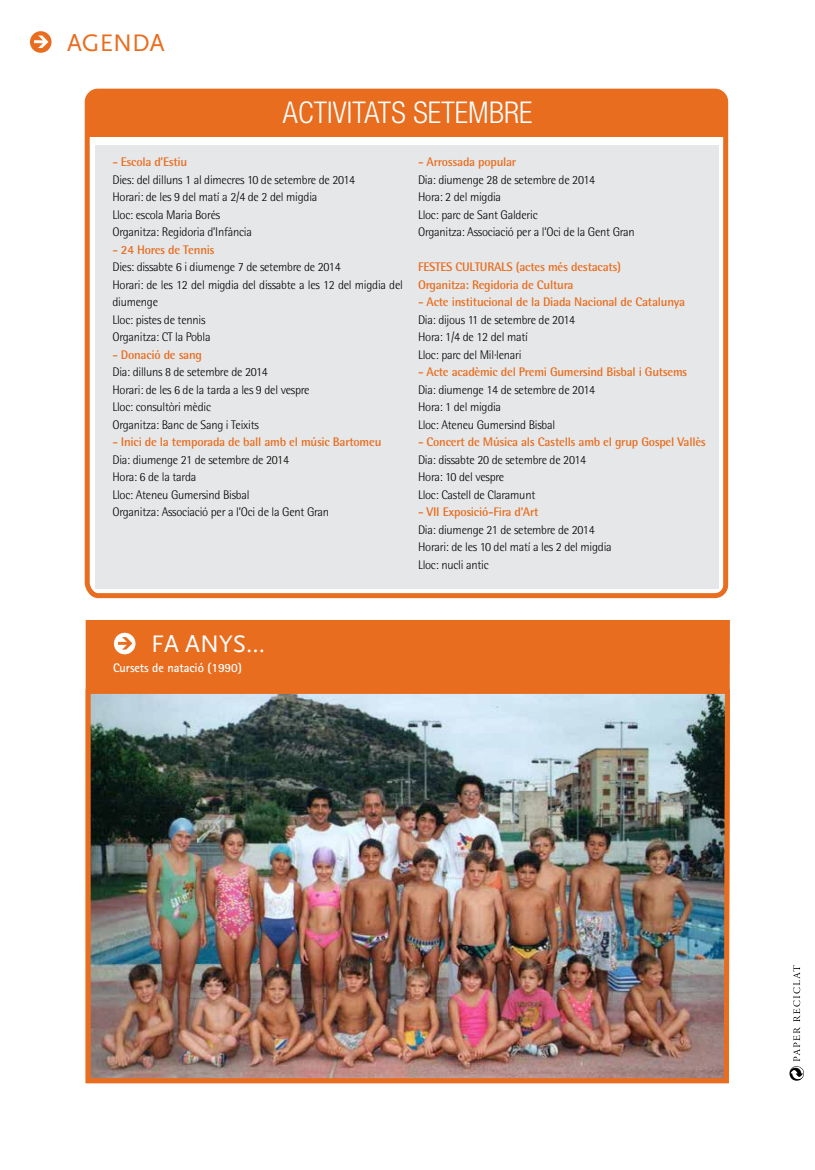
<style>
.page{position:relative;width:815px;height:1170px;background:#fff}
.page>*{position:absolute;margin:0;border:0;box-sizing:border-box;transform-origin:0 0}
.t1{font:300 condensed 30px "Helvetica Neue LT";letter-spacing:.005em;color:#fff}
.t2{font:25px "Scala Sans";color:#fff}
.t3{font:25px "Scala Sans";color:#e86d1f}
.t4{font:300 12.5px/17.5px "Rotis Semi Sans";letter-spacing:-.02em;color:#000}
.t5{font:700 12.5px/17.5px "Rotis Semi Sans";letter-spacing:-.02em;color:#e86d1f}
.t6{font:700 12.5px "Rotis Sans Serif";letter-spacing:-.01em;color:#fff}
</style>
<div class="page">
<svg style="left:30px;top:31px;width:22px;height:22px"></svg>
<svg style="left:34px;top:35px;width:14px;height:13px"></svg>
<svg style="left:789px;top:965px;width:15px;height:116px"></svg>
<svg style="left:84px;top:88px;width:645px;height:511px"></svg>
<div style="left:85px;top:620px;width:645px;height:66px;background:#e86d1f"></div>
<img style="left:85px;top:686px;width:645px;height:398px">
<div style="left:114px;top:632px;width:21px;height:22px;background:#fff;border-radius:50%"></div>
<svg style="left:118px;top:637px;width:14px;height:12px"></svg>
<h2 class="t3" style="left:67px;top:30px;width:99px">AGENDA</h2>
<h1 class="t1" style="left:283px;top:95px;width:251px">ACTIVITATS SETEMBRE</h1>
<p class="t5" style="left:112px;top:153px;width:76px">- Escola d’Estiu</p>
<p class="t4" style="left:112px;top:171px;width:244px">Dies: del dilluns 1 al dimecres 10 de setembre de 2014<br>Horari: de les 9 del matí a 2/4 de 2 del migdia<br>Lloc: escola Maria Borés<br>Organitza: Regidoria d’Infància</p>
<p class="t5" style="left:112px;top:240px;width:104px">- 24 Hores de Tennis</p>
<p class="t4" style="left:112px;top:258px;width:292px">Dies: dissabte 6 i diumenge 7 de setembre de 2014<br>Horari: de les 12 del migdia del dissabte a les 12 del migdia del diumenge<br>Lloc: pistes de tennis<br>Organitza: CT la Pobla</p>
<p class="t5" style="left:112px;top:345px;width:91px">- Donació de sang</p>
<p class="t4" style="left:112px;top:363px;width:199px">Dia: dilluns 8 de setembre de 2014<br>Horari: de les 6 de la tarda a les 9 del vespre Lloc: consultòri mèdic<br>Organitza: Banc de Sang i Teixits</p>
<p class="t5" style="left:112px;top:433px;width:270px">- Inici de la temporada de ball amb el músic Bartomeu</p>
<p class="t4" style="left:112px;top:451px;width:218px">Dia: diumenge 21 de setembre de 2014<br>Hora: 6 de la tarda<br>Lloc: Ateneu Gumersind Bisbal<br>Organitza: Associació per a l’Oci de la Gent Gran</p>
<p class="t5" style="left:418px;top:153px;width:100px">- Arrossada popular</p>
<p class="t4" style="left:418px;top:171px;width:218px">Dia: diumenge 28 de setembre de 2014<br>Hora: 2 del migdia<br>Lloc: parc de Sant Galderic<br>Organitza: Associació per a l’Oci de la Gent Gran</p>
<p class="t5" style="left:418px;top:258px;width:205px">FESTES CULTURALS (actes més destacats)<br>Organitza: Regidoria de Cultura</p>
<p class="t5" style="left:418px;top:293px;width:269px">- Acte institucional de la Diada Nacional de Catalunya</p>
<p class="t4" style="left:418px;top:311px;width:159px">Dia: dijous 11 de setembre de 2014<br>Hora: 1/4 de 12 del matí<br>Lloc: parc del Mil·lenari</p>
<p class="t5" style="left:418px;top:363px;width:271px">- Acte acadèmic del Premi Gumersind Bisbal i Gutsems</p>
<p class="t4" style="left:418px;top:381px;width:179px">Dia: diumenge 14 de setembre de 2014<br>Hora: 1 del migdia<br>Lloc: Ateneu Gumersind Bisbal</p>
<p class="t5" style="left:418px;top:433px;width:289px">- Concert de Música als Castells amb el grup Gospel Vallès</p>
<p class="t4" style="left:418px;top:451px;width:170px">Dia: dissabte 20 de setembre de 2014<br>Hora: 10 del vespre<br>Lloc: Castell de Claramunt</p>
<p class="t5" style="left:418px;top:503px;width:122px">- VII Exposició-Fira d’Art</p>
<p class="t4" style="left:418px;top:521px;width:195px">Dia: diumenge 21 de setembre de 2014<br>Horari: de les 10 del matí a les 2 del migdia<br>Lloc: nucli antic</p>
<h2 class="t2" style="left:151px;top:630px;width:115px">FA ANYS...</h2>
<p class="t6" style="left:113px;top:659px;width:130px">Cursets de natació (1990)</p>
</div>
